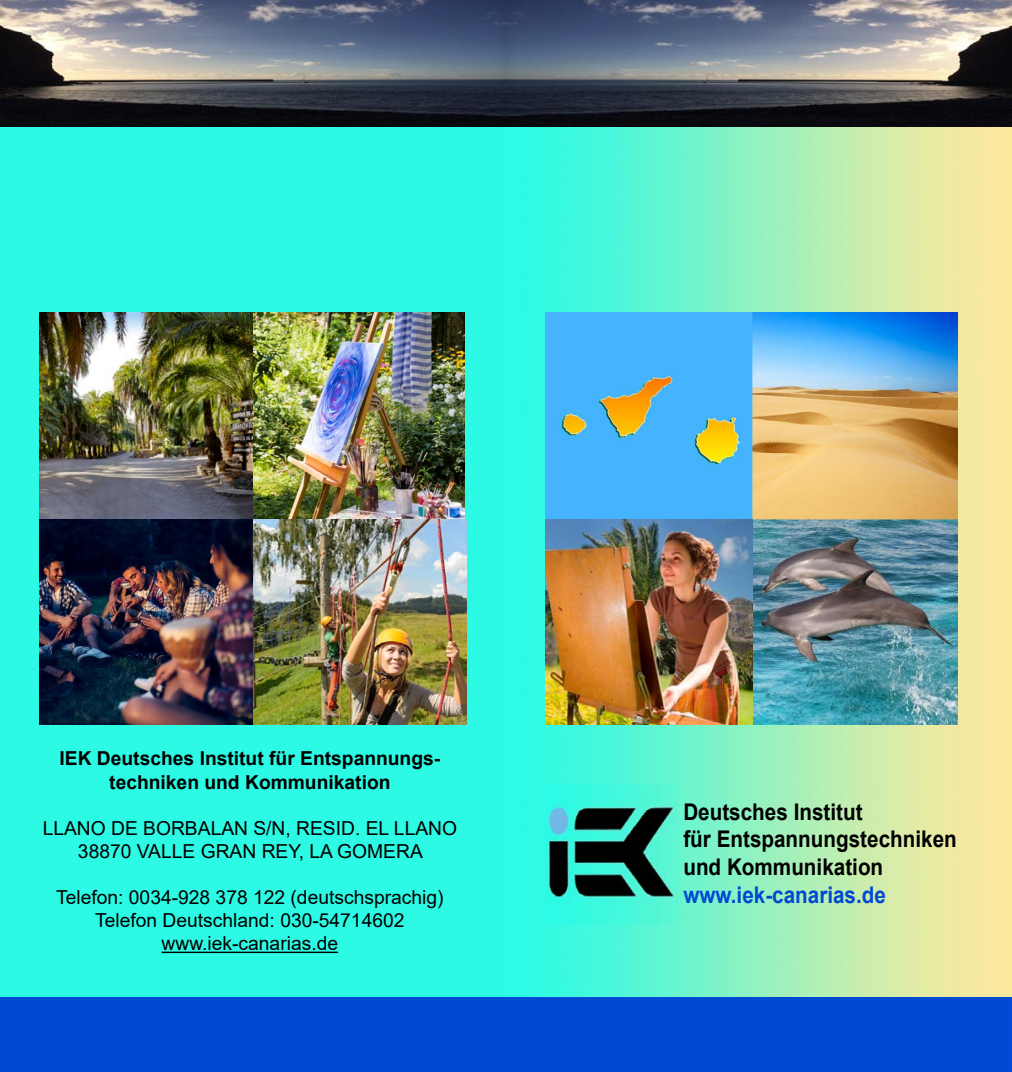
<style>
.page{position:relative;width:1012px;height:1072px;background:#fff}
.page>*{position:absolute;margin:0;border:0;box-sizing:border-box;transform-origin:0 0}
.t1{font:700 22.93px/27.7px "Arial";color:#000;scale:.9 1}
.t2{font:700 22.93px "Arial";color:#0049d3;scale:.9 1}
.t3{font:19.25px/23.1px "Arial";color:#000;text-align:center}
.t4{font:700 19.25px/23.1px "Arial";color:#000;text-align:center}
</style>
<div class="page">
<img style="left:506px;top:126px;width:506px;height:871px">
<div style="left:0;top:126px;width:506px;height:871px;background:#2cfae4"></div>
<div style="left:0;top:997px;width:1012px;height:74px;background:#0049d3"></div>
<img style="left:546px;top:784px;width:134px;height:140px">
<img style="left:0;top:0;width:1012px;height:126px">
<img style="left:546px;top:313px;width:411px;height:411px">
<hr style="left:162px;top:951px;width:176px;height:2px;background:#000">
<img style="left:40px;top:313px;width:426px;height:412px">
<img style="left:546px;top:519px;width:207px;height:205px">
<p class="t4" style="left:60px;top:747px;width:382px">IEK Deutsches Institut für Entspannungs&shy;techniken und Kommunikation</p>
<p class="t3" style="left:43px;top:816px;width:416px">LLANO DE BORBALAN S/N, RESID. EL LLANO<br>38870 VALLE GRAN REY, LA GOMERA</p>
<p class="t3" style="left:56px;top:885px;width:389px">Telefon: 0034-928 378 122 (deutschsprachig)<br>Telefon Deutschland: 030-54714602 www.iek-canarias.de</p>
<p class="t1" style="left:683px;top:798px;width:305px">Deutsches Institut<br>für Entspannungstechniken und Kommunikation</p>
<p class="t2" style="left:683px;top:878px;width:227px">www.iek-canarias.de</p>
</div>
